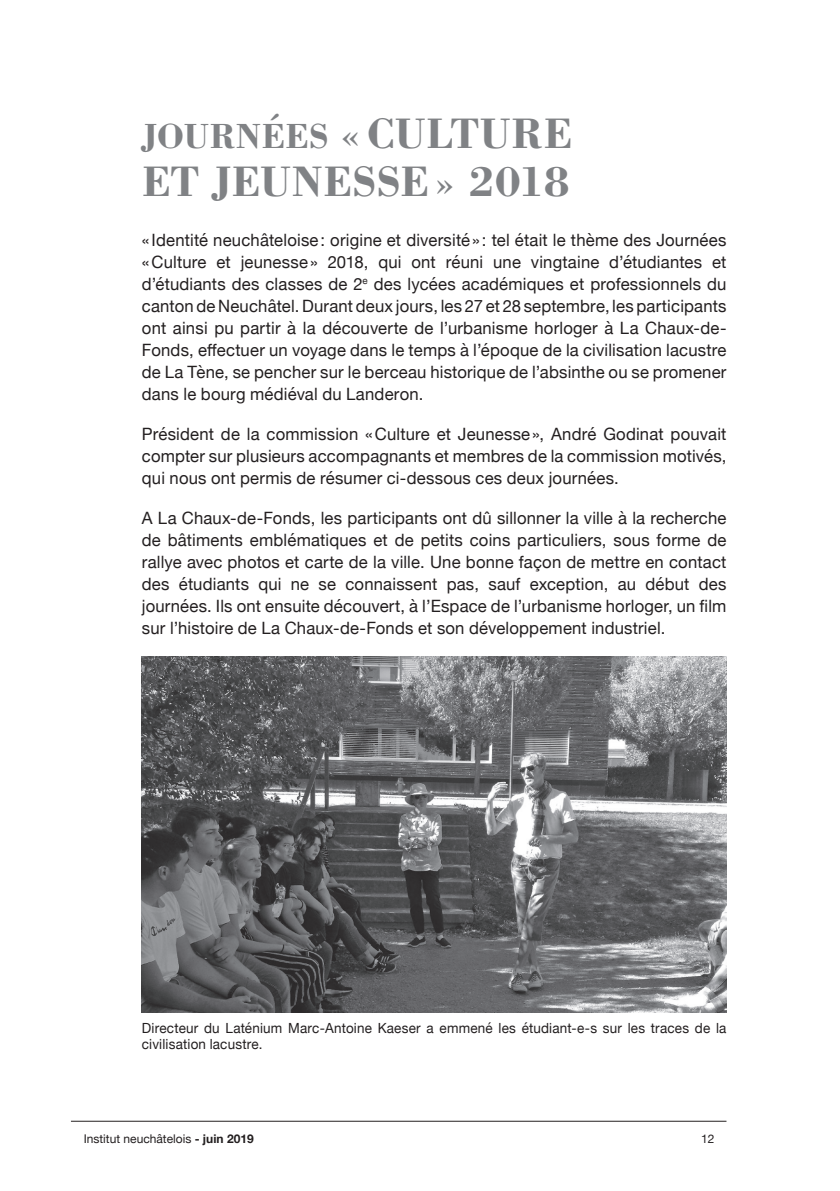
<style>
.page{position:relative;width:840px;height:1191px;background:#fff}
.page>*{position:absolute;margin:0;border:0;box-sizing:border-box;transform-origin:0 0}
.t1{font:700 44px "Bodoni";color:#808285}
.t2{font:700 36px "Bodoni";letter-spacing:.005em;color:#808285}
.t3{font:17px/22px "Helvetica Neue";letter-spacing:.01em;color:#231f20;text-align:justify}
.t4{font:14px/16px "Helvetica Neue";letter-spacing:.015em;color:#231f20;scale:.96 1}
.t5{font:12px "Helvetica Neue";color:#231f20}
.s1{font-size:44px}
.s2{font-weight:700}
</style>
<div class="page">
<hr style="left:71px;top:1120px;width:655px;height:1px;background:#231f20">
<img style="left:142px;top:657px;width:584px;height:355px">
<h2 class="t2" style="left:142px;top:113px;width:431px">JOURNÉES <span class="s1">«CULTURE</span></h2>
<h1 class="t1" style="left:142px;top:154px;width:429px">ET JEUNESSE» 2018</h1>
<p class="t3" style="left:142px;top:230px;width:586px">« Identité neuchâteloise: origine et diversité» : tel était le thème des Journées «Culture et jeunesse» 2018, qui ont réuni une vingtaine d’étudiantes et d’étudiants des classes de 2<sup>e</sup> des lycées académiques et professionnels du canton de Neuchâtel. Durant deux jours, les 27 et 28 septembre, les participants ont ainsi pu partir à la découverte de l’urbanisme horloger à La Chaux-de-Fonds, effectuer un voyage dans le temps à l’époque de la civilisation lacustre de La Tène, se pencher sur le berceau historique de l’absinthe ou se promener dans le bourg médiéval du Landeron.</p>
<p class="t3" style="left:142px;top:424px;width:585px">Président de la commission «Culture et Jeunesse», André Godinat pouvait compter sur plusieurs accompagnants et membres de la commission motivés, qui nous ont permis de résumer ci-dessous ces deux journées.</p>
<p class="t3" style="left:142px;top:508px;width:586px">A La Chaux-de-Fonds, les participants ont dû sillonner la ville à la recherche de bâtiments emblématiques et de petits coins particuliers, sous forme de rallye avec photos et carte de la ville. Une bonne façon de mettre en contact des étudiants qui ne se connaissent pas, sauf exception, au début des journées. Ils ont ensuite découvert, à l’Espace de l’urbanisme horloger, un film sur l’histoire de La Chaux-de-Fonds et son développement industriel.</p>
<p class="t4" style="left:142px;top:1021px;width:610px">Directeur du Laténium Marc-Antoine Kaeser a emmené les étudiant-e-s sur les traces de la civilisation lacustre.</p>
<p class="t5" style="left:84px;top:1130px;width:171px">Institut neuchâtelois <span class="s2">- juin 2019</span></p>
<p class="t5" style="left:700px;top:1130px;width:15px">12</p>
</div>
